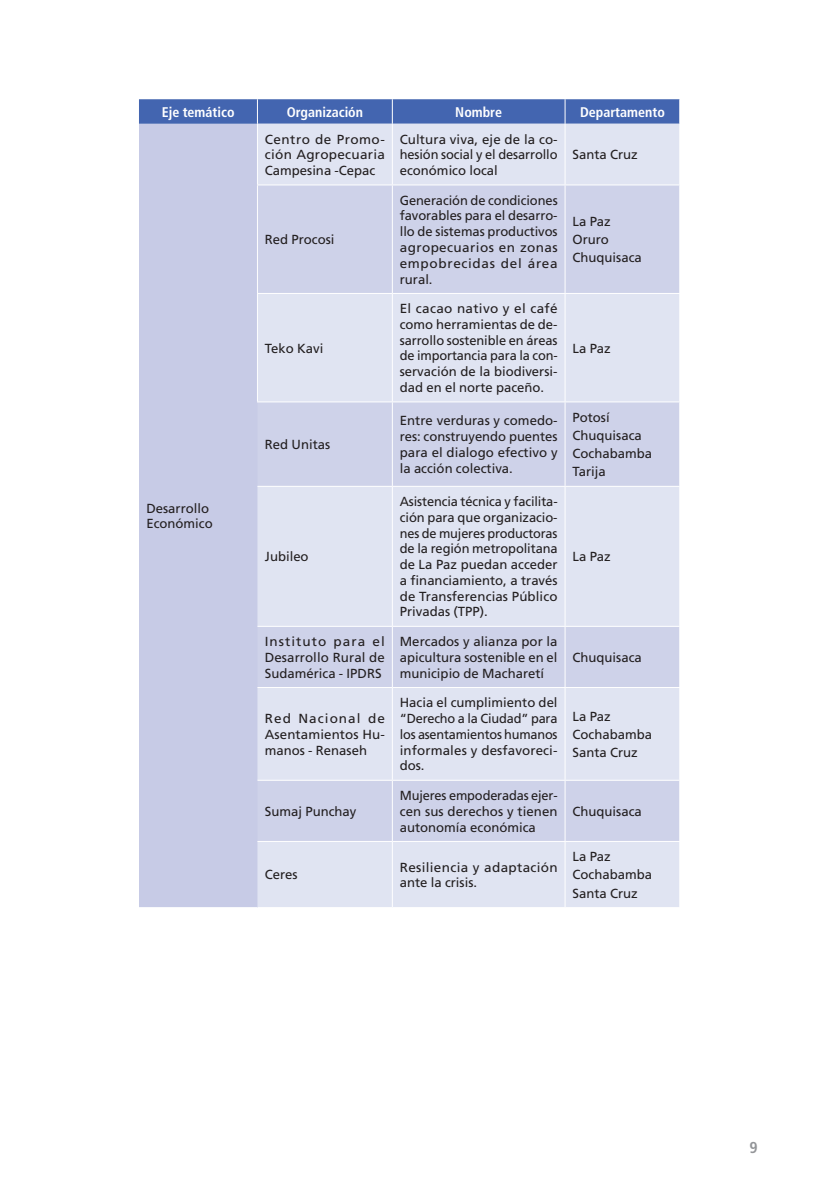
<style>
.page{position:relative;width:819px;height:1191px;background:#fff}
.page>*{position:absolute;margin:0;border:0;box-sizing:border-box;transform-origin:0 0}
.t1{font:700 condensed 15.75px "Frutiger LT Std";color:#939598}
.Cabecera_tabla{font:700 condensed 14px "Frutiger LT Std";color:#fff}
.Cuerpo_1ra_tabla{font:13.12px/15.8px "Frutiger LT Std";color:#231f20;text-align:justify}
.Cuerpo_1ra_tabla-2{font:13.12px/15.8px "Frutiger LT Std";letter-spacing:.025em;color:#231f20}
</style>
<div class="page">
<div style="left:139px;top:124px;width:118px;height:783px;background:#c7cbe6"></div>
<div style="left:257px;top:124px;width:422px;height:783px;background:#e0e4f2"></div>
<svg style="left:257px;top:185px;width:422px;height:656px;background:#d7dbed"></svg>
<hr style="left:392px;top:124px;width:1px;height:60px;background:#fff">
<hr style="left:564px;top:124px;width:1px;height:60px;background:#fff">
<hr style="left:257px;top:184px;width:135px;height:1px;background:#fff">
<hr style="left:392px;top:184px;width:173px;height:1px;background:#fff">
<hr style="left:392px;top:185px;width:1px;height:108px;background:#fff">
<hr style="left:565px;top:184px;width:115px;height:1px;background:#fff">
<hr style="left:564px;top:185px;width:1px;height:108px;background:#fff">
<hr style="left:257px;top:293px;width:135px;height:1px;background:#fff">
<hr style="left:392px;top:293px;width:173px;height:1px;background:#fff">
<hr style="left:392px;top:294px;width:1px;height:107px;background:#fff">
<hr style="left:565px;top:293px;width:115px;height:1px;background:#fff">
<hr style="left:564px;top:294px;width:1px;height:107px;background:#fff">
<hr style="left:257px;top:401px;width:135px;height:1px;background:#fff">
<hr style="left:392px;top:401px;width:173px;height:1px;background:#fff">
<hr style="left:392px;top:402px;width:1px;height:84px;background:#fff">
<hr style="left:565px;top:401px;width:115px;height:1px;background:#fff">
<hr style="left:564px;top:402px;width:1px;height:84px;background:#fff">
<hr style="left:257px;top:486px;width:135px;height:1px;background:#fff">
<hr style="left:392px;top:486px;width:173px;height:1px;background:#fff">
<hr style="left:392px;top:487px;width:1px;height:139px;background:#fff">
<hr style="left:565px;top:486px;width:115px;height:1px;background:#fff">
<hr style="left:564px;top:487px;width:1px;height:139px;background:#fff">
<hr style="left:257px;top:626px;width:135px;height:1px;background:#fff">
<hr style="left:392px;top:626px;width:173px;height:1px;background:#fff">
<hr style="left:392px;top:627px;width:1px;height:60px;background:#fff">
<hr style="left:565px;top:626px;width:115px;height:1px;background:#fff">
<hr style="left:564px;top:627px;width:1px;height:60px;background:#fff">
<hr style="left:257px;top:687px;width:135px;height:1px;background:#fff">
<hr style="left:392px;top:687px;width:173px;height:1px;background:#fff">
<hr style="left:392px;top:688px;width:1px;height:92px;background:#fff">
<hr style="left:565px;top:687px;width:115px;height:1px;background:#fff">
<hr style="left:564px;top:688px;width:1px;height:92px;background:#fff">
<hr style="left:257px;top:780px;width:135px;height:1px;background:#fff">
<hr style="left:392px;top:780px;width:173px;height:1px;background:#fff">
<hr style="left:392px;top:780px;width:1px;height:61px;background:#fff">
<hr style="left:565px;top:780px;width:115px;height:1px;background:#fff">
<hr style="left:564px;top:780px;width:1px;height:61px;background:#fff">
<hr style="left:257px;top:841px;width:135px;height:1px;background:#fff">
<hr style="left:392px;top:841px;width:173px;height:1px;background:#fff">
<hr style="left:392px;top:842px;width:1px;height:65px;background:#fff">
<hr style="left:565px;top:841px;width:115px;height:1px;background:#fff">
<hr style="left:564px;top:842px;width:1px;height:65px;background:#fff">
<svg style="left:139px;top:99px;width:541px;height:25px;background:#4869b2"></svg>
<hr style="left:257px;top:124px;width:1px;height:60px;background:#fff">
<hr style="left:257px;top:185px;width:1px;height:108px;background:#fff">
<hr style="left:257px;top:294px;width:1px;height:107px;background:#fff">
<p class="Cabecera_tabla" style="left:162px;top:104px;width:74px">Eje temático</p>
<p class="Cabecera_tabla" style="left:287px;top:104px;width:78px">Organización</p>
<p class="Cabecera_tabla" style="left:455px;top:104px;width:48px">Nombre</p>
<p class="Cabecera_tabla" style="left:580px;top:104px;width:86px">Departamento</p>
<p class="Cuerpo_1ra_tabla" style="left:265px;top:131px;width:121px">Centro de Promo&shy;ción Agropecuaria Campesina -Cepac</p>
<p class="Cuerpo_1ra_tabla" style="left:400px;top:131px;width:159px">Cultura viva, eje de la co&shy;hesión social y el desarrollo económico local</p>
<p class="Cuerpo_1ra_tabla" style="left:265px;top:232px;width:71px">Red Procosi</p>
<p class="Cuerpo_1ra_tabla" style="left:265px;top:340px;width:60px">Teko Kavi</p>
<p class="Cuerpo_1ra_tabla" style="left:400px;top:192px;width:159px">Generación de condiciones favorables para el desarro&shy;llo de sistemas productivos agropecuarios en zonas empobrecidas del área rural.</p>
<p class="Cuerpo_1ra_tabla" style="left:400px;top:301px;width:159px">El cacao nativo y el café como herramientas de de&shy;sarrollo sostenible en áreas de importancia para la con&shy;servación de la biodiversi&shy;dad en el norte paceño.</p>
<p class="Cuerpo_1ra_tabla" style="left:572px;top:147px;width:67px">Santa Cruz</p>
<p class="Cuerpo_1ra_tabla" style="left:572px;top:213px;width:40px">La Paz</p>
<p class="Cuerpo_1ra_tabla" style="left:572px;top:232px;width:38px">Oruro</p>
<p class="Cuerpo_1ra_tabla" style="left:572px;top:250px;width:71px">Chuquisaca</p>
<p class="Cuerpo_1ra_tabla" style="left:572px;top:340px;width:40px">La Paz</p>
<p class="Cuerpo_1ra_tabla" style="left:146px;top:500px;width:68px">Desarrollo<br>Económico</p>
<p class="Cuerpo_1ra_tabla" style="left:265px;top:437px;width:67px">Red Unitas</p>
<p class="Cuerpo_1ra_tabla" style="left:265px;top:549px;width:45px">Jubileo</p>
<p class="Cuerpo_1ra_tabla" style="left:400px;top:413px;width:159px">Entre verduras y comedo&shy;res: construyendo puentes para el dialogo efectivo y la acción colectiva.</p>
<p class="Cuerpo_1ra_tabla" style="left:572px;top:409px;width:39px">Potosí</p>
<p class="Cuerpo_1ra_tabla" style="left:572px;top:427px;width:71px">Chuquisaca</p>
<p class="Cuerpo_1ra_tabla" style="left:572px;top:446px;width:81px">Cochabamba</p>
<p class="Cuerpo_1ra_tabla" style="left:572px;top:464px;width:35px">Tarija</p>
<p class="Cuerpo_1ra_tabla" style="left:400px;top:494px;width:159px">Asistencia técnica y facilita&shy;ción para que organizacio&shy;nes de mujeres productoras de la región metropolitana de La Paz puedan acceder a financiamiento, a través de Transferencias Público Privadas (TPP).</p>
<p class="Cuerpo_1ra_tabla" style="left:572px;top:549px;width:40px">La Paz</p>
<p class="Cuerpo_1ra_tabla" style="left:265px;top:633px;width:121px">Instituto para el Desarrollo Rural de Sudamérica - IPDRS</p>
<p class="Cuerpo_1ra_tabla" style="left:400px;top:633px;width:159px">Mercados y alianza por la apicultura sostenible en el municipio de Macharetí</p>
<p class="Cuerpo_1ra_tabla" style="left:265px;top:710px;width:121px">Red Nacional de Asentamientos Hu&shy;manos - Renaseh</p>
<p class="Cuerpo_1ra_tabla" style="left:265px;top:803px;width:93px">Sumaj Punchay</p>
<p class="Cuerpo_1ra_tabla" style="left:400px;top:695px;width:159px">Hacia el cumplimiento del “Derecho a la Ciudad” para los asentamientos humanos informales y desfavoreci&shy;dos.</p>
<p class="Cuerpo_1ra_tabla" style="left:400px;top:787px;width:159px">Mujeres empoderadas ejer&shy;cen sus derechos y tienen autonomía económica</p>
<p class="Cuerpo_1ra_tabla" style="left:265px;top:867px;width:34px">Ceres</p>
<p class="Cuerpo_1ra_tabla-2" style="left:400px;top:859px;width:159px">Resiliencia y adaptación ante la crisis.</p>
<p class="Cuerpo_1ra_tabla" style="left:572px;top:649px;width:71px">Chuquisaca</p>
<p class="Cuerpo_1ra_tabla" style="left:572px;top:708px;width:40px">La Paz</p>
<p class="Cuerpo_1ra_tabla" style="left:572px;top:726px;width:81px">Cochabamba</p>
<p class="Cuerpo_1ra_tabla" style="left:572px;top:744px;width:67px">Santa Cruz</p>
<p class="Cuerpo_1ra_tabla" style="left:572px;top:803px;width:71px">Chuquisaca</p>
<p class="Cuerpo_1ra_tabla" style="left:572px;top:849px;width:40px">La Paz</p>
<p class="Cuerpo_1ra_tabla" style="left:572px;top:867px;width:81px">Cochabamba</p>
<p class="Cuerpo_1ra_tabla" style="left:572px;top:885px;width:67px">Santa Cruz</p>
<p class="t1" style="left:749px;top:1138px;width:10px">9</p>
</div>
